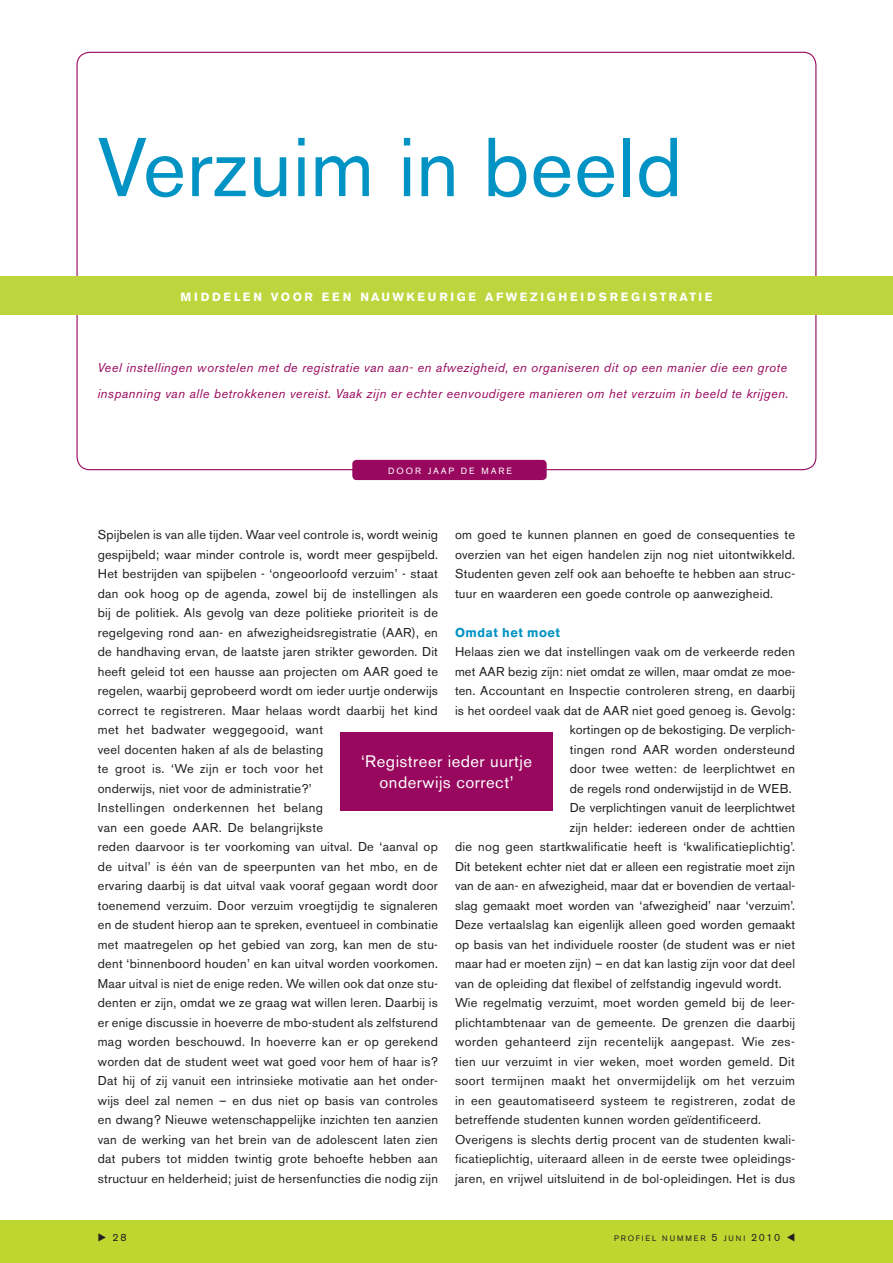
<style>
.page{position:relative;width:893px;height:1263px;background:#fff}
.page>*{position:absolute;margin:0;border:0;box-sizing:border-box;transform-origin:0 0}
.t1{font:82.5px "Akzidenz Grotesk BE";letter-spacing:.01em;color:#0093c4}
.t2{font:16.5px/21px "Akzidenz Grotesk BE";letter-spacing:.03em;color:#fff;text-align:center}
.t3{font:12.75px/19.5px "Akzidenz Grotesk BE";letter-spacing:.02em;color:#231f20}
.t4{font:italic 12.75px/25.5px "Akzidenz Grotesk BE";letter-spacing:.03em;color:#98085e}
.t5{font:700 12.75px "Akzidenz Grotesk BE";letter-spacing:.035em;color:#0093c4}
.t6{font:700 11.85px "Akzidenz Grotesk BE";letter-spacing:.24em;color:#fff}
.t7{font:10.5px "Akzidenz Grotesk BE";color:#231f20}
.t8{font:9px "Akzidenz Grotesk BE";letter-spacing:.21em;color:#fff}
.t9{font:7.8px "Akzidenz Grotesk BE";letter-spacing:.24em;color:#231f20}
.s1{font-size:10.5px}
</style>
<div class="page">
<div style="left:0;top:1220px;width:892px;height:43px;background:#bed630"></div>
<div style="left:352px;top:460px;width:195px;height:20px;background:#98085e;border-radius:4px"></div>
<div style="left:0;top:276px;width:892px;height:38px;background:#bdd63e"></div>
<div style="left:340px;top:732px;width:213px;height:78px;background:#98085e"></div>
<h1 class="t1" style="left:98px;top:118px;width:586px">Verzuim in beeld</h1>
<p class="t6" style="left:180px;top:290px;width:534px">MIDDELEN VOOR EEN NAUWKEURIGE AFWEZIGHEIDSREGISTRATIE</p>
<p class="t4" style="left:97px;top:355px;width:692px">Veel instellingen worstelen met de registratie van aan- en afwezigheid, en organiseren dit op een manier die een grote inspanning van alle betrokkenen vereist. Vaak zijn er echter eenvoudigere manieren om het verzuim in beeld te krijgen.</p>
<p class="t8" style="left:388px;top:465px;width:125px">DOOR JAAP DE MARE</p>
<p class="t3" style="left:98px;top:525px;width:342px">Spijbelen is van alle tijden. Waar veel controle is, wordt weinig gespijbeld; waar minder controle is, wordt meer gespijbeld.<br>Het bestrijden van spijbelen - ‘ongeoorloofd verzuim’ - staat dan ook hoog op de agenda, zowel bij de instellingen als bij de politiek. Als gevolg van deze politieke prioriteit is de regelgeving rond aan- en afwezigheidsregistratie (AAR), en de handhaving ervan, de laatste jaren strikter geworden. Dit heeft geleid tot een hausse aan projecten om AAR goed te regelen, waarbij geprobeerd wordt om ieder uurtje onderwijs correct te registreren. Maar helaas wordt daarbij het kind met het badwater weggegooid, want<br>veel docenten haken af als de belasting<br>te groot is. ‘We zijn er toch voor het<br>onderwijs, niet voor de administratie?’<br>Instellingen onderkennen het belang<br>van een goede AAR. De belangrijkste<br>reden daarvoor is ter voorkoming van uitval. De ‘aanval op de uitval’ is één van de speerpunten van het mbo, en de ervaring daarbij is dat uitval vaak vooraf gegaan wordt door toenemend verzuim. Door verzuim vroegtijdig te signaleren en de student hierop aan te spreken, eventueel in combinatie met maatregelen op het gebied van zorg, kan men de stu&shy;dent ‘binnenboord houden’ en kan uitval worden voorkomen.<br>Maar uitval is niet de enige reden. We willen ook dat onze stu&shy;denten er zijn, omdat we ze graag wat willen leren. Daarbij is er enige discussie in hoeverre de mbo-student als zelfsturend mag worden beschouwd. In hoeverre kan er op gerekend worden dat de student weet wat goed voor hem of haar is?<br>Dat hij of zij vanuit een intrinsieke motivatie aan het onder&shy;wijs deel zal nemen – en dus niet op basis van controles en dwang? Nieuwe wetenschappelijke inzichten ten aanzien van de werking van het brein van de adolescent laten zien dat pubers tot midden twintig grote behoefte hebben aan structuur en helderheid; juist de hersenfuncties die nodig zijn</p>
<p class="t3" style="left:455px;top:525px;width:342px;text-align:justify">om goed te kunnen plannen en goed de consequenties te overzien van het eigen handelen zijn nog niet uitontwikkeld.<br>Studenten geven zelf ook aan behoefte te hebben aan struc&shy;tuur en waarderen een goede controle op aanwezigheid.</p>
<p class="t5" style="left:455px;top:625px;width:106px">Omdat het moet</p>
<p class="t3" style="left:455px;top:642px;width:342px">Helaas zien we dat instellingen vaak om de verkeerde reden</p>
<p class="t3" style="left:455px;top:661px;width:342px">met AAR bezig zijn: niet omdat ze willen, maar omdat ze moe-</p>
<p class="t3" style="left:455px;top:681px;width:342px">ten. Accountant en Inspectie controleren streng, en daarbij</p>
<p class="t3" style="left:455px;top:700px;width:342px">is het oordeel vaak dat de AAR niet goed genoeg is. Gevolg:</p>
<p class="t3" style="left:570px;top:720px;width:227px">kortingen op de bekostiging. De verplich-</p>
<p class="t3" style="left:570px;top:739px;width:227px">tingen rond AAR worden ondersteund</p>
<p class="t3" style="left:570px;top:759px;width:227px">door twee wetten: de leerplichtwet en</p>
<p class="t3" style="left:570px;top:778px;width:223px">de regels rond onderwijstijd in de WEB.</p>
<p class="t3" style="left:570px;top:798px;width:227px">De verplichtingen vanuit de leerplichtwet</p>
<p class="t3" style="left:570px;top:817px;width:227px">zijn helder: iedereen onder de achttien</p>
<p class="t3" style="left:455px;top:837px;width:341px">die nog geen startkwalificatie heeft is ‘kwalificatieplichtig’.</p>
<p class="t3" style="left:455px;top:856px;width:342px">Dit betekent echter niet dat er alleen een registratie moet zijn</p>
<p class="t3" style="left:455px;top:876px;width:342px">van de aan- en afwezigheid, maar dat er bovendien de vertaal-</p>
<p class="t3" style="left:455px;top:895px;width:341px">slag gemaakt moet worden van ‘afwezigheid’ naar ‘verzuim’.</p>
<p class="t3" style="left:455px;top:915px;width:342px">Deze vertaalslag kan eigenlijk alleen goed worden gemaakt</p>
<p class="t3" style="left:455px;top:934px;width:342px">op basis van het individuele rooster (de student was er niet</p>
<p class="t3" style="left:455px;top:954px;width:342px">maar had er moeten zijn) – en dat kan lastig zijn voor dat deel</p>
<p class="t3" style="left:455px;top:973px;width:328px">van de opleiding dat flexibel of zelfstandig ingevuld wordt.</p>
<p class="t3" style="left:455px;top:993px;width:341px">Wie regelmatig verzuimt, moet worden gemeld bij de leer-</p>
<p class="t3" style="left:455px;top:1012px;width:342px">plichtambtenaar van de gemeente. De grenzen die daarbij</p>
<p class="t3" style="left:455px;top:1032px;width:341px">worden gehanteerd zijn recentelijk aangepast. Wie zes-</p>
<p class="t3" style="left:455px;top:1051px;width:341px">tien uur verzuimt in vier weken, moet worden gemeld. Dit</p>
<p class="t3" style="left:455px;top:1071px;width:342px">soort termijnen maakt het onvermijdelijk om het verzuim</p>
<p class="t3" style="left:455px;top:1090px;width:342px">in een geautomatiseerd systeem te registreren, zodat de</p>
<p class="t3" style="left:455px;top:1110px;width:308px">betreffende studenten kunnen worden geïdentificeerd.</p>
<p class="t3" style="left:455px;top:1129px;width:342px">Overigens is slechts dertig procent van de studenten kwali-</p>
<p class="t3" style="left:455px;top:1149px;width:342px">ficatieplichtig, uiteraard alleen in de eerste twee opleidings-</p>
<p class="t3" style="left:455px;top:1168px;width:342px">jaren, en vrijwel uitsluitend in de bol-opleidingen. Het is dus</p>
<p class="t2" style="left:361px;top:751px;width:172px">‘Registree r ieder uurtje onderwijs correct’</p>
<p class="t7" style="left:113px;top:1231px;width:15px">28</p>
<p class="t9" style="left:614px;top:1234px;width:168px">PROFIEL NUMMER <span class="s1">5</span> JUNI <span class="s1">2010</span></p>
</div>
